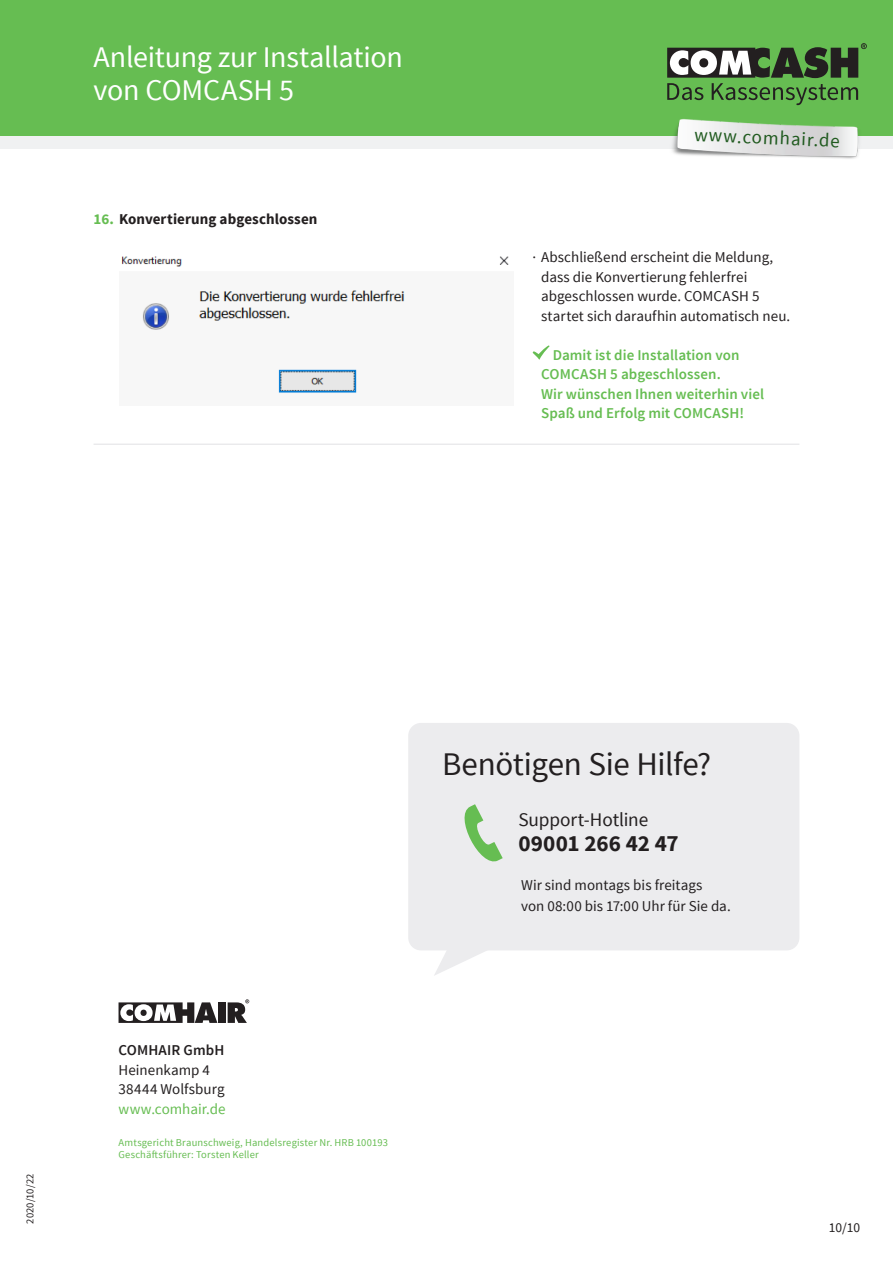
<style>
.page{position:relative;width:893px;height:1263px;background:#fff}
.page>*{position:absolute;margin:0;border:0;box-sizing:border-box;transform-origin:0 0}
.t1{font:33px "Source Sans Pro";letter-spacing:-.01em;color:#231f20}
.t2{font:30px/33px "Source Sans Pro";letter-spacing:-.01em;color:#fff}
.t3{font:700 23.1px "Source Sans Pro";color:#231f20}
.t4{font:19.35px "Source Sans Pro";letter-spacing:-.005em;color:#231f20}
.t5{font:18.9px "Source Sans Pro";color:#205a1f}
.t6{font:15px/19.5px "Source Sans Pro";color:#231f20}
.t7{font:600 15px/19.5px "Source Sans Pro";letter-spacing:.005em;color:#66bd52}
.t8{font:700 15px "Source Sans Pro";letter-spacing:.005em;color:#231f20}
.t9{font:15px "Source Sans Pro";color:#66bd52}
.t10{font:600 15px "Source Sans Pro";letter-spacing:.005em;color:#231f20}
.t11{font:13.5px "Source Sans Pro";color:#231f20}
.t12{font:10.5px/12.6px "Source Sans Pro";letter-spacing:.015em;color:#66bd52}
.t13{font:10.5px "Source Sans Pro";letter-spacing:.015em;color:#231f20}
.s1{color:#66bd52}
</style>
<div class="page">
<div style="left:0;top:0;width:893px;height:136px;background:#66bd52"></div>
<div style="left:0;top:136px;width:893px;height:13px;background:#f0f1f2"></div>
<img style="left:672px;top:119px;width:187px;height:40px">
<svg style="left:667px;top:43px;width:200px;height:62px"></svg>
<hr style="left:94px;top:444px;width:705px;height:1px;background:#e1e2e4">
<img style="left:121px;top:256px;width:388px;height:137px">
<svg style="left:533px;top:345px;width:17px;height:15px"></svg>
<div style="left:408px;top:723px;width:391px;height:227px;background:#ececee;border-radius:13px"></div>
<svg style="left:434px;top:950px;width:54px;height:26px"></svg>
<svg style="left:464px;top:804px;width:39px;height:58px"></svg>
<div style="left:218px;top:1002px;width:7px;height:21px;background:#231f20"></div>
<svg style="left:228px;top:999px;width:21px;height:24px"></svg>
<svg style="left:119px;top:1002px;width:98px;height:21px"></svg>
<h2 class="t2" style="left:94px;top:41px;width:311px">Anleitung zur Installation von COMCASH 5</h2>
<p class="t8" style="left:94px;top:209px;width:225px"><span class="s1">16.</span> Konvertierung abgeschlossen</p>
<p class="t5" style="left:695px;top:122px;width:147px;rotate:3deg">www.comhair.de</p>
<p class="t6" style="left:541px;top:248px;width:251px;text-indent:-9px">· Abschließend erscheint die Meldung, dass die Konvertierung fehlerfrei abgeschlossen wurde. COMCASH 5 startet sich daraufhin automatisch neu.</p>
<p class="t7" style="left:541px;top:345px;width:225px;text-indent:12px">Damit ist die Installation von<br>COMCASH 5 abgeschlossen.<br>Wir wünschen Ihnen weiterhin viel<br>Spaß und Erfolg mit COMCASH!</p>
<p class="t13" style="left:23px;top:1224px;width:52px;rotate:-90deg">2020/10/22</p>
<p class="t10" style="left:119px;top:1041px;width:107px">COMHAIR GmbH</p>
<p class="t6" style="left:119px;top:1060px;width:108px">Heinenkamp 4<br>38444 Wolfsburg</p>
<p class="t9" style="left:119px;top:1099px;width:109px">www.comhair.de</p>
<p class="t12" style="left:119px;top:1136px;width:271px">Amtsgericht Braunschweig, Handelsregister Nr. HRB 100193<br>Geschäftsführer: Torsten Keller</p>
<h1 class="t1" style="left:442px;top:743px;width:271px">Benötigen Sie Hilfe?</h1>
<p class="t4" style="left:518px;top:807px;width:131px">Support-Hotline</p>
<h3 class="t3" style="left:518px;top:828px;width:162px">09001 266 42 47</h3>
<p class="t6" style="left:521px;top:875px;width:211px;line-height:21px">Wir sind montags bis freitags<br>von 08:00 bis 17:00 Uhr für Sie da.</p>
<p class="t11" style="left:829px;top:1219px;width:33px">10/10</p>
</div>
